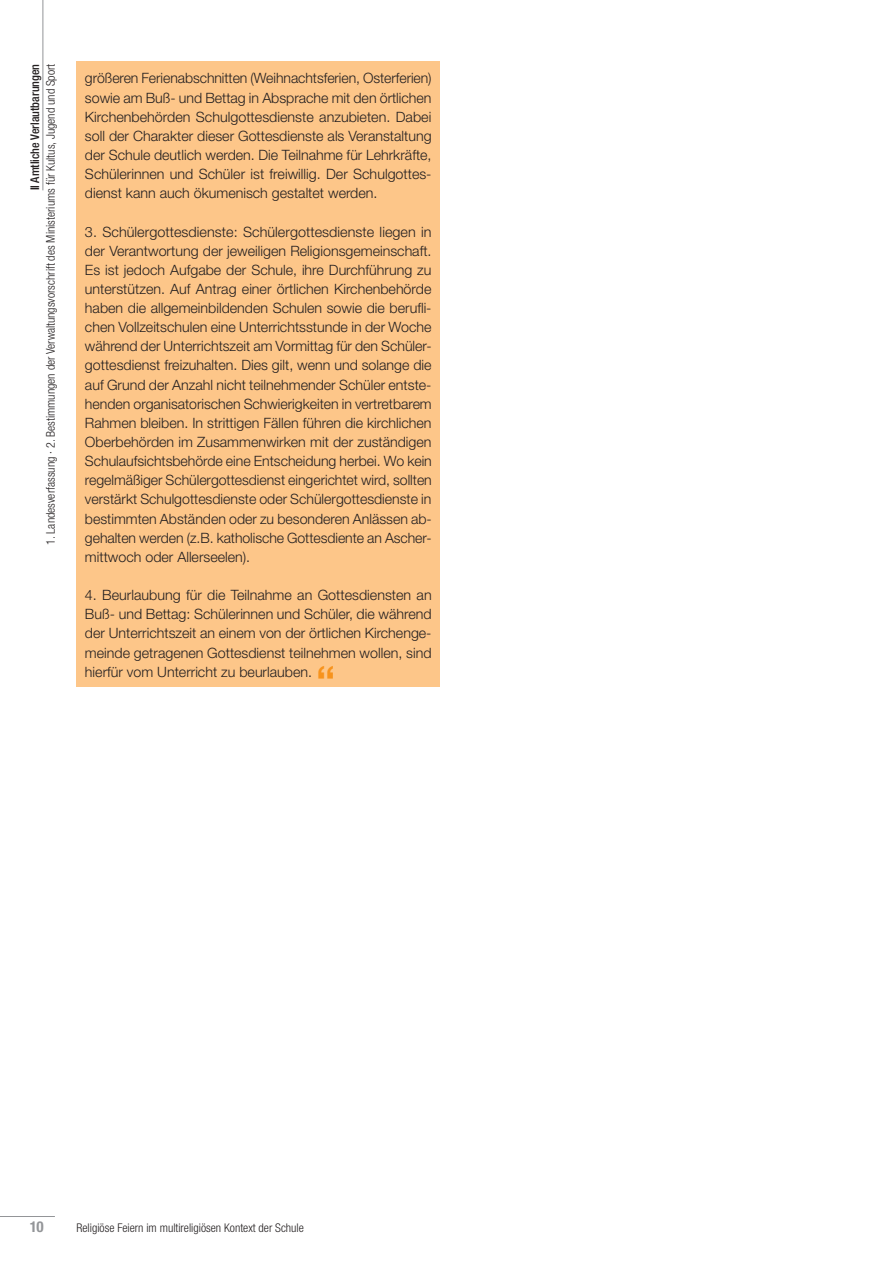
<style>
.page{position:relative;width:893px;height:1263px;background:#fff}
.page>*{position:absolute;margin:0;border:0;box-sizing:border-box;transform-origin:0 0}
.t1{font:500 45px "Helvetica Neue";color:#f7931d}
.t2{font:700 condensed 15px "Helvetica Neue";color:#939598}
.t3{font:300 14.25px/19.2px "Helvetica Neue";color:#231f20;text-align:justify}
.t4{font:300 condensed 12px "Helvetica Neue";color:#231f20}
.t5{font:500 condensed 12px "Helvetica Neue";color:#231f20}
</style>
<div class="page">
<hr style="left:0;top:1216px;width:55px;height:1px;background:#939598">
<div style="left:76px;top:62px;width:364px;height:625px;background:#fdc689"></div>
<hr style="left:43px;top:0;width:1px;height:190px;background:#939598">
<p class="t5" style="left:31px;top:190px;width:128px;rotate:-90deg">II Amtliche Verlautbarungen</p>
<p class="t4" style="left:46px;top:545px;width:482px;rotate:-90deg">1. Landesverfassung · 2. Bestimmungen der Verwaltungsvorschrift des Ministeriums für Kultus, Jugend und Sport</p>
<p class="t3" style="left:85px;top:70px;width:348px">größeren Ferienabschnitten (Weihnachtsferien, Osterferien) sowie am Buß- und Bettag in Absprache mit den örtlichen Kirchenbehörden Schulgottesdienste anzubieten. Dabei soll der Charakter dieser Gottesdienste als Veranstaltung der Schule deutlich werden. Die Teilnahme für Lehrkräfte, Schülerinnen und Schüler ist freiwillig. Der Schulgottes&shy;dienst kann auch ökumenisch gestaltet werden.</p>
<p class="t3" style="left:85px;top:223px;width:348px">3. Schülergottesdienste: Schülergottesdienste liegen in der Verantwortung der jeweiligen Religionsgemeinschaft.<br>Es ist jedoch Aufgabe der Schule, ihre Durchführung zu unterstützen. Auf Antrag einer örtlichen Kirchenbehörde haben die allgemeinbildenden Schulen sowie die berufli&shy;chen Vollzeitschulen eine Unterrichtsstunde in der Woche während der Unterrichtszeit am Vormittag für den Schüler&shy;gottesdienst freizuhalten. Dies gilt, wenn und solange die auf Grund der Anzahl nicht teilnehmender Schüler entste&shy;henden organisatorischen Schwierigkeiten in vertretbarem Rahmen bleiben. In strittigen Fällen führen die kirchlichen Oberbehörden im Zusammenwirken mit der zuständigen Schulaufsichtsbehörde eine Entscheidung herbei. Wo kein regelmäßiger Schülergottesdienst eingerichtet wird, sollten verstärkt Schulgottesdienste oder Schülergottesdienste in bestimmten Abständen oder zu besonderen Anlässen ab&shy;gehalten werden (z.B. katholische Gottesdiente an Ascher&shy;mittwoch oder Allerseelen).</p>
<p class="t3" style="left:85px;top:587px;width:348px">4. Beurlaubung für die Teilnahme an Gottesdiensten an Buß- und Bettag: Schülerinnen und Schüler, die während der Unterrichtszeit an einem von der örtlichen Kirchenge&shy;meinde getragenen Gottesdienst teilnehmen wollen, sind hierfür vom Unterricht zu beurlauben.</p>
<h1 class="t1" style="left:316px;top:665px;width:21px">“</h1>
<p class="t2" style="left:30px;top:1222px;width:15px">10</p>
<p class="t4" style="left:76px;top:1224px;width:229px">Religiöse Feiern im multireligiösen Kontext der Schule</p>
</div>
